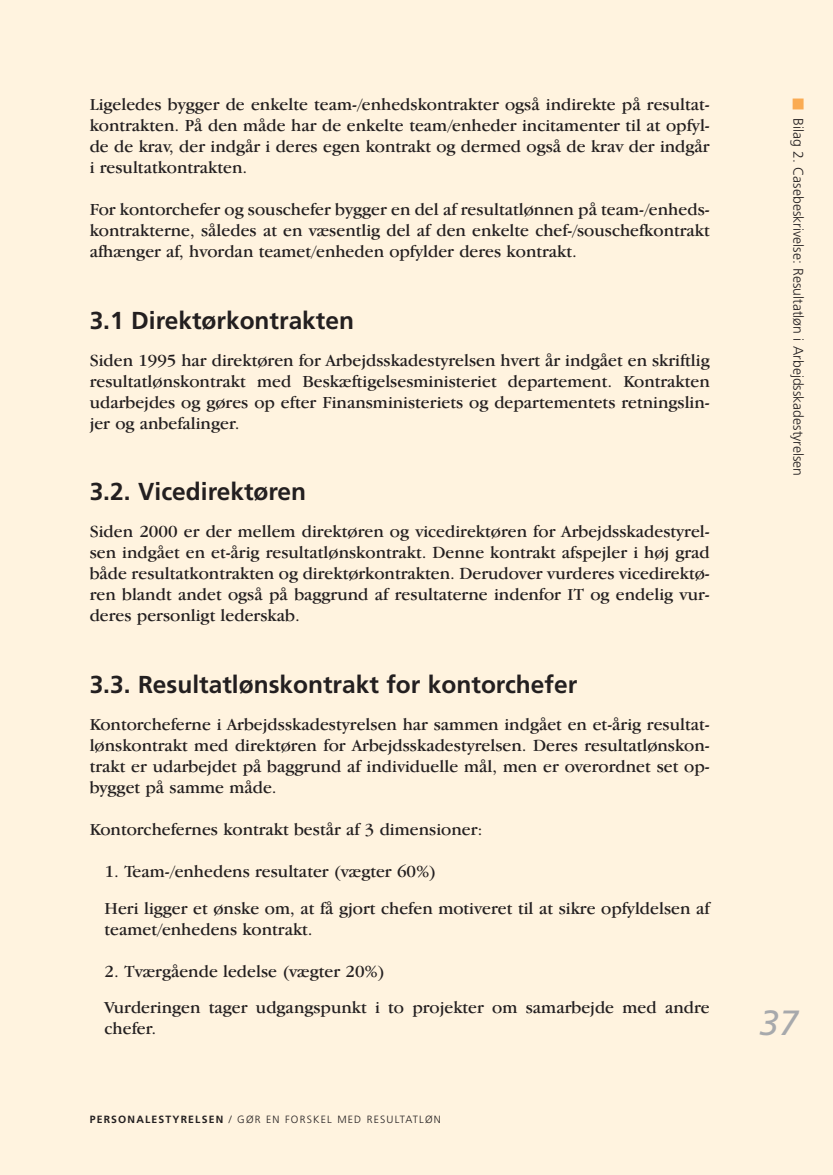
<style>
.page{position:relative;width:833px;height:1175px;background:#fff}
.page>*{position:absolute;margin:0;border:0;box-sizing:border-box;transform-origin:0 0}
.t1{font:italic 35px "Frutiger";color:#a7a9ac}
.t2{font:700 24.5px "Frutiger";color:#231f20}
.t3{font:17.5px/21px "Garamond IT Cby BT";color:#231f20;text-align:justify}
.t4{font:300 14px "Frutiger";color:#231f20}
.t5{font:300 10.5px "Frutiger";letter-spacing:.11em;color:#231f20}
.s1{font-weight:700}
.s2{color:#faab53}
</style>
<div class="page">
<div style="left:0;top:0;width:833px;height:1174px;background:#fff3df"></div>
<p class="t3" style="left:90px;top:95px;width:622px">Ligeledes bygger de enkelte team-/enhedskontrakter også indirekte på resultat&shy;kontrakten. På den måde har de enkelte team/enheder incitamenter til at opfyl&shy;de de krav, der indgår i deres egen kontrakt og dermed også de krav der indgår i resultatkontrakten.</p>
<p class="t3" style="left:90px;top:200px;width:622px">For kontorchefer og souschefer bygger en del af resultatlønnen på team-/enheds&shy;kontrakterne, således at en væsentlig del af den enkelte chef-/souschefkontrakt afhænger af, hvordan teamet/enheden opfylder deres kontrakt.</p>
<h2 class="t2" style="left:90px;top:310px;width:266px">3.1 Direktørkontrakten</h2>
<p class="t3" style="left:90px;top:350px;width:622px">Siden 1995 har direktøren for Arbejdsskadestyrelsen hvert år indgået en skriftlig resultatlønskontrakt med Beskæftigelsesministeriet departement. Kontrakten udarbejdes og gøres op efter Finansministeriets og departementets retningslin&shy;jer og anbefalinger.</p>
<h2 class="t2" style="left:90px;top:482px;width:218px">3.2. Vicedirektøren</h2>
<p class="t3" style="left:90px;top:522px;width:622px">Siden 2000 er der mellem direktøren og vicedirektøren for Arbejdsskadestyrel&shy;sen indgået en et-årig resultatlønskontrakt. Denne kontrakt afspejler i høj grad både resultatkontrakten og direktørkontrakten. Derudover vurderes vicedirektø&shy;ren blandt andet også på baggrund af resultaterne indenfor IT og endelig vur&shy;deres personligt lederskab.</p>
<h2 class="t2" style="left:90px;top:674px;width:489px">3.3. Resultatlønskontrakt for kontorchefer</h2>
<p class="t3" style="left:90px;top:714px;width:622px">Kontorcheferne i Arbejdsskadestyrelsen har sammen indgået en et-årig resultat&shy;lønskontrakt med direktøren for Arbejdsskadestyrelsen. Deres resultatlønskon&shy;trakt er udarbejdet på baggrund af individuelle mål, men er overordnet set op&shy;bygget på samme måde.</p>
<p class="t3" style="left:90px;top:819px;width:394px">Kontorchefernes kontrakt består af 3 dimensioner:</p>
<p class="t3" style="left:105px;top:853px;width:607px;line-height:36.8px">1. Team-/enhedens resultater (vægter 60%)<br>Heri ligger et ønske om, at få gjort chefen motiveret til at sikre opfyldelsen af</p>
<p class="t3" style="left:105px;top:919px;width:210px">teamet/enhedens kontrakt.</p>
<p class="t3" style="left:105px;top:953px;width:607px;line-height:36.8px">2. Tværgående ledelse (vægter 20%)<br>Vurderingen tager udgangspunkt i to projekter om samarbejde med andre</p>
<p class="t3" style="left:105px;top:1019px;width:53px">chefer.</p>
<p class="t5" style="left:90px;top:1114px;width:353px"><span class="s1">PERSONALESTYRELSEN</span> / GØR EN FORSKEL MED RESULTATLØN</p>
<p class="t4" style="left:804px;top:97px;width:380px;rotate:90deg"><span class="s2">■</span> Bilag 2. Casebeskrivelse: Resultatløn i Arbejdsskadestyrelsen</p>
<h1 class="t1" style="left:759px;top:1008px;width:40px">37</h1>
</div>
